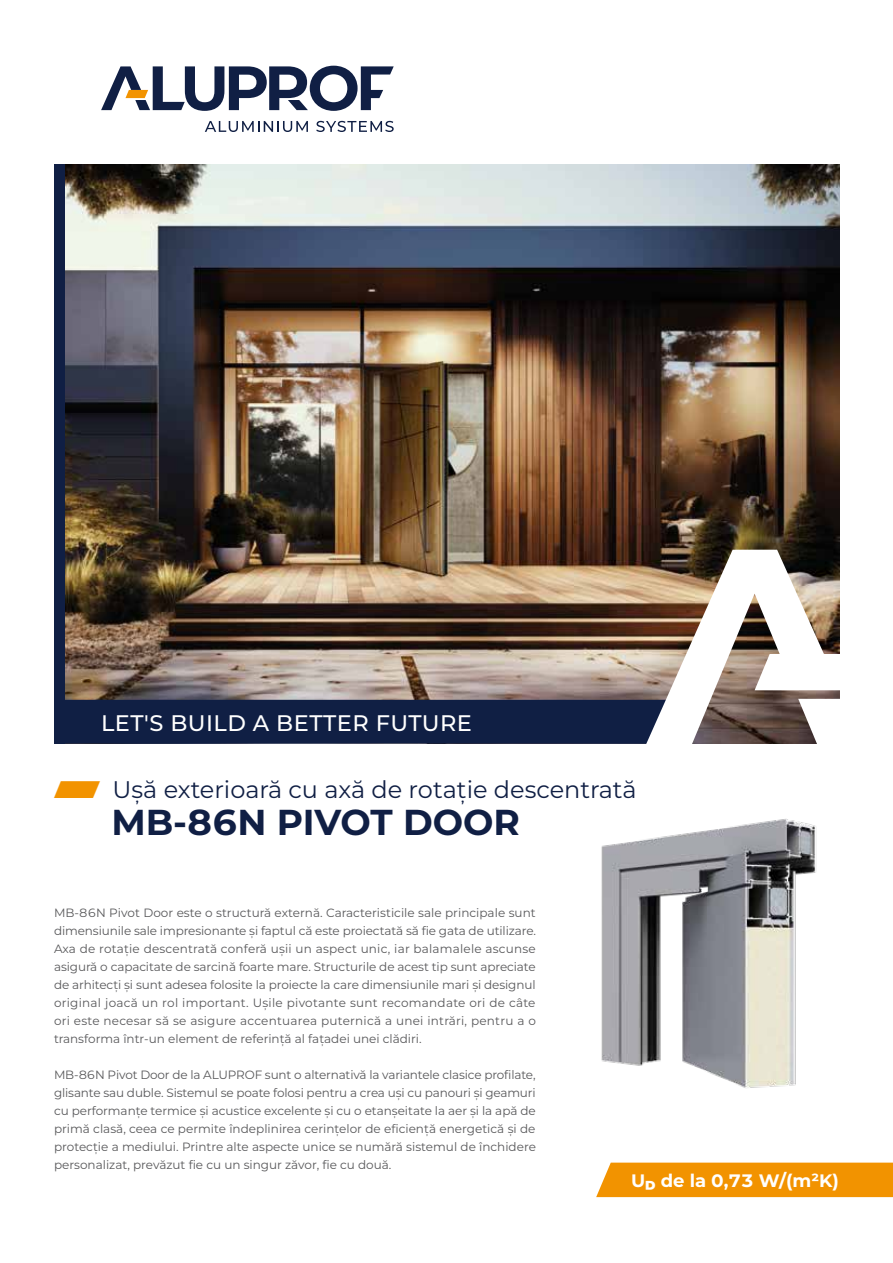
<style>
.page{position:relative;width:893px;height:1263px;background:#fff}
.page>*{position:absolute;margin:0;border:0;box-sizing:border-box;transform-origin:0 0}
.t1{font:700 36px "Aluprof Sans";color:#101f44}
.t2{font:24px "Aluprof Sans";color:#101f44}
.t3{font:500 22.5px "Aluprof Sans";letter-spacing:.02em;color:#fff}
.t4{font:700 18px "Aluprof Sans";color:#fff}
.t5{font:12px/18px "Aluprof Sans";color:#58585a;text-align:justify}
.s1{color:#f29300}
</style>
<div class="page">
<img style="left:65px;top:164px;width:774px;height:536px">
<div style="left:596px;top:1162px;width:297px;height:35px;background:#f29300"></div>
<img style="left:601px;top:819px;width:216px;height:269px">
<div style="left:54px;top:164px;width:11px;height:580px;background:#101f44"></div>
<div style="left:54px;top:700px;width:619px;height:44px;background:#101f44"></div>
<img style="left:644px;top:550px;width:196px;height:194px">
<svg style="left:101px;top:66px;width:293px;height:45px"></svg>
<svg style="left:205px;top:121px;width:103px;height:11px"></svg>
<svg style="left:316px;top:121px;width:78px;height:11px"></svg>
<h3 class="t3" style="left:101px;top:707px;width:372px">LET'S BUILD A BETTER FUTURE</h3>
<h2 class="t2" style="left:54px;top:773px;width:584px"><span class="s1">⸠</span> Ușă exterioară cu axă de rotație descentrată</h2>
<h1 class="t1" style="left:111px;top:796px;width:410px">MB-86N PIVOT DOOR</h1>
<p class="t5" style="left:54px;top:903px;width:484px">MB-86N Pivot Door este o structură externă. Caracteristicile sale principale sunt dimensiunile sale impresionante și faptul că este proiectată să fie gata de utilizare.<br>Axa de rotație descentrată conferă ușii un aspect unic, iar balamalele ascunse asigură o capacitate de sarcină foarte mare. Structurile de acest tip sunt apreciate de arhitecți și sunt adesea folosite la proiecte la care dimensiunile mari și designul original joacă un rol important. Ușile pivotante sunt recomandate ori de câte ori este necesar să se asigure accentuarea puternică a unei intrări, pentru a o transforma într-un element de referință al fațadei unei clădiri.</p>
<p class="t5" style="left:54px;top:1065px;width:483px">MB-86N Pivot Door de la ALUPROF sunt o alternativă la variantele clasice profilate, glisante sau duble. Sistemul se poate folosi pentru a crea uși cu panouri și geamuri cu performanțe termice și acustice excelente și cu o etanșeitate la aer și la apă de primă clasă, ceea ce permite îndeplinirea cerințelor de eficiență energetică și de protecție a mediului. Printre alte aspecte unice se numără sistemul de închidere personalizat, prevăzut fie cu un singur zăvor, fie cu două.</p>
<h3 class="t4" style="left:631px;top:1167px;width:209px">UD de la 0,73 W/(m²K)</h3>
</div>
